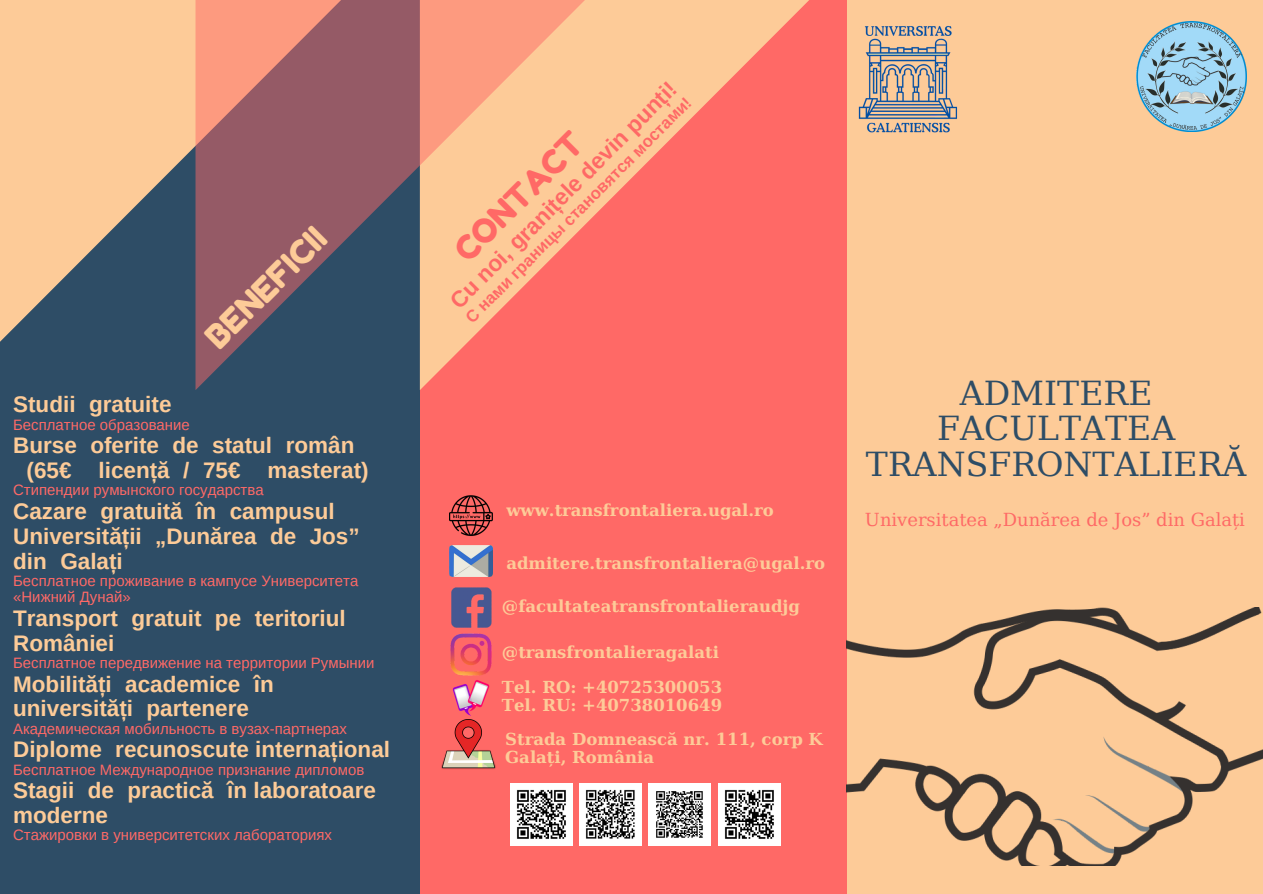
<style>
.page{position:relative;width:1263px;height:894px;background:#fff}
.page>*{position:absolute;margin:0;border:0;box-sizing:border-box;transform-origin:0 0}
.t1{font:33.15px/35.5px "DejaVu Serif";color:#2e4d66;text-align:center}
.t2{font:32.85px "Fredoka One";color:#fdcb98}
.t3{font:32.85px "Fredoka One";color:#ff6966}
.t4{font:700 22.5px/24.8px "Arimo";color:#fdcb98}
.t5{font:700 22.5px "Arimo";color:#ff6966}
.t6{font:18px "DejaVu Serif";color:#ff6966}
.t7{font:700 16.5px/34.3px "DejaVu Serif";color:#fdcb98}
.t8{font:700 16.5px "Arimo";color:#ff6966}
.t9{font:15px/16.2px "Arimo";color:#ff6966}
</style>
<div class="page">
<div style="left:0;top:0;width:1263px;height:893px;background:#2e4d66"></div>
<div style="left:823px;top:0;width:440px;height:893px;background:#fdcb98"></div>
<div style="left:420px;top:0;width:427px;height:893px;background:#ff6966"></div>
<svg style="left:0;top:0;width:809px;height:390px"></svg>
<svg style="left:196px;top:0;width:468px;height:390px"></svg>
<img style="left:858px;top:25px;width:100px;height:108px">
<img style="left:1137px;top:21px;width:110px;height:110px">
<img style="left:847px;top:607px;width:416px;height:258px">
<img style="left:449px;top:545px;width:44px;height:31px">
<img style="left:450px;top:576px;width:42px;height:49px">
<img style="left:450px;top:625px;width:42px;height:42px">
<img style="left:449px;top:495px;width:44px;height:41px">
<img style="left:451px;top:667px;width:40px;height:49px">
<img style="left:441px;top:719px;width:55px;height:50px">
<img style="left:649px;top:783px;width:62px;height:62px">
<img style="left:579px;top:783px;width:62px;height:62px">
<img style="left:510px;top:783px;width:62px;height:62px">
<img style="left:719px;top:783px;width:62px;height:62px">
<h2 class="t2" style="left:197px;top:328px;width:157px;rotate:-45deg">BENEFICII</h2>
<p class="t4" style="left:13px;top:392px;width:160px">Studii gratuite</p>
<p class="t9" style="left:13px;top:416px;width:178px">Бесплатное образование</p>
<p class="t4" style="left:27px;top:433px;width:344px;text-indent:-13px">Burse oferite de statul român (65€ licență / 75€ masterat)</p>
<p class="t9" style="left:13px;top:482px;width:252px">Стипендии румынского государства</p>
<p class="t4" style="left:13px;top:499px;width:348px">Cazare gratuită în campusul<br>Universității „Dunărea de Jos” din Galați</p>
<p class="t9" style="left:13px;top:572px;width:347px">Бесплатное проживание в кампусе Университета «Нижний Дунай»</p>
<p class="t4" style="left:13px;top:605px;width:334px">Transport gratuit pe teritoriul<br>României</p>
<p class="t9" style="left:13px;top:654px;width:363px">Бесплатное передвижение на территории Румынии</p>
<p class="t4" style="left:13px;top:671px;width:262px">Mobilități academice în universități partenere</p>
<p class="t9" style="left:13px;top:720px;width:335px">Академическая мобильность в вузах-партнерах</p>
<p class="t4" style="left:13px;top:737px;width:378px">Diplome recunoscute internațional</p>
<p class="t9" style="left:13px;top:761px;width:353px">Бесплатное Международное признание дипломов</p>
<p class="t4" style="left:13px;top:777px;width:364px">Stagii de practică în laboratoare moderne</p>
<p class="t9" style="left:13px;top:826px;width:320px">Стажировки в университетских лабораториях</p>
<p class="t5" style="left:445px;top:295px;width:311px;rotate:-45deg">Cu noi, granițele devin punți!</p>
<p class="t8" style="left:462px;top:313px;width:313px;rotate:-45deg">С нами границы становятся мостами!</p>
<h2 class="t3" style="left:446px;top:241px;width:168px;rotate:-45deg">CONTACT</h2>
<p class="t7" style="left:506px;top:492px;width:269px">www.transfrontaliera.ugal.ro</p>
<p class="t7" style="left:506px;top:546px;width:320px">admitere.transfrontaliera@ugal.ro</p>
<p class="t7" style="left:502px;top:588px;width:300px">@facultateatransfrontalieraudjg</p>
<p class="t7" style="left:502px;top:635px;width:222px">@transfrontalieragalati<br>Tel. RO: +40725300053</p>
<p class="t7" style="left:502px;top:688px;width:323px;line-height:33.3px">Tel. RU: +40738010649<br>Strada Domnească nr. 111, corp K</p>
<p class="t7" style="left:505px;top:740px;width:150px">Galați, România</p>
<h1 class="t1" style="left:866px;top:375px;width:382px">ADMITERE<br>FACULTATEA<br>TRANSFRONTALIERĂ</h1>
<p class="t6" style="left:865px;top:509px;width:382px">Universitatea „Dunărea de Jos” din Galați</p>
</div>
